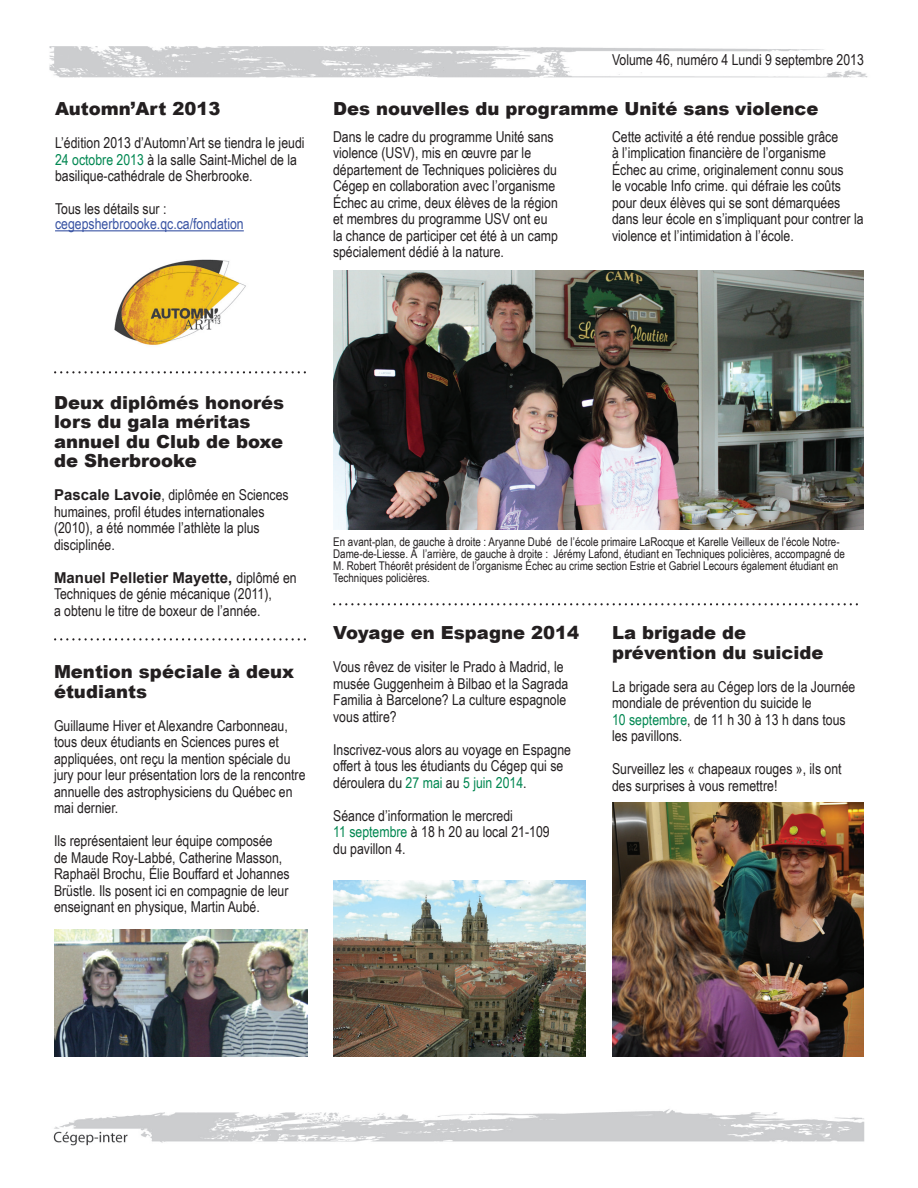
<style>
.page{position:relative;width:918px;height:1188px;background:#fff}
.page>*{position:absolute;margin:0;border:0;box-sizing:border-box;transform-origin:0 0}
.t1{font:900 18px/19.5px "Arial";color:#231f20}
.t2{font:15px/16.5px "Arial Narrow";color:#231f20}
.t3{font:700 15px "Arial";color:#231f20}
.t4{font:15px "Arial Narrow";color:#3853a3}
.t5{font:12px/12px "Arial Narrow";color:#231f20}
.s1{color:#008751}
.s2{font-family:"Arial";font-weight:700}
.s3{font-family:"Arial Narrow";font-weight:400}
</style>
<div class="page">
<img style="left:49px;top:46px;width:819px;height:1100px">
<svg style="left:55px;top:371px;width:250px;height:2px"></svg>
<svg style="left:55px;top:638px;width:250px;height:3px"></svg>
<svg style="left:334px;top:603px;width:529px;height:2px"></svg>
<img style="left:333px;top:880px;width:252px;height:177px">
<img style="left:55px;top:929px;width:252px;height:128px">
<img style="left:333px;top:270px;width:531px;height:260px">
<img style="left:612px;top:803px;width:252px;height:254px">
<hr style="left:55px;top:230px;width:189px;height:1px;background:#3853a3">
<img style="left:98px;top:246px;width:165px;height:107px">
<p class="t1" style="left:55px;top:99px;width:167px">Automn’Art 2013</p>
<p class="t2" style="left:55px;top:134px;width:251px">L’édition 2013 d’Automn’Art se tiendra le jeudi<br><span class="s1">24 octobre 2013</span> à la salle Saint-Michel de la basilique-cathédrale de Sherbrooke.</p>
<p class="t2" style="left:55px;top:200px;width:113px">Tous les détails sur :</p>
<p class="t4" style="left:55px;top:213px;width:190px">cegepsherbroooke.qc.ca/fondation</p>
<p class="t2" style="left:612px;top:51px;width:253px">Volume 46, numéro 4 Lundi 9 septembre 2013</p>
<p class="t1" style="left:333px;top:99px;width:487px">Des nouvelles du programme Unité sans violence</p>
<p class="t2" style="left:612px;top:128px;width:253px">Cette activité a été rendue possible grâce<br>à l’implication financière de l’organisme Échec au crime, originalement connu sous<br>le vocable Info crime. qui défraie les coûts pour deux élèves qui se sont démarquées dans leur école en s’impliquant pour contrer la violence et l’intimidation à l’école.</p>
<p class="t2" style="left:333px;top:128px;width:226px">Dans le cadre du programme Unité sans violence (USV), mis en œuvre par le département de Techniques policières du Cégep en collaboration avec l’organisme Échec au crime, deux élèves de la région et membres du programme USV ont eu la chance de participer cet été à un camp spécialement dédié à la nature.</p>
<p class="t1" style="left:54px;top:392px;width:232px">Deux diplômés honorés lors du gala méritas annuel du Club de boxe de Sherbrooke</p>
<p class="t2" style="left:54px;top:486px;width:236px"><span class="s2">Pascale Lavoie</span>, diplômée en Sciences humaines, profil études internationales (2010), a été nommée l’athlète la plus disciplinée.</p>
<p class="t3" style="left:54px;top:567px;width:244px">Manuel Pelletier Mayette, <span class="s3">diplômé en</span></p>
<p class="t2" style="left:54px;top:585px;width:219px">Techniques de génie mécanique (2011), a obtenu le titre de boxeur de l’année.</p>
<p class="t1" style="left:54px;top:662px;width:242px">Mention spéciale à deux étudiants</p>
<p class="t2" style="left:54px;top:717px;width:253px">Guillaume Hiver et Alexandre Carbonneau, tous deux étudiants en Sciences pures et appliquées, ont reçu la mention spéciale du jury pour leur présentation lors de la rencontre annuelle des astrophysiciens du Québec en mai dernier.</p>
<p class="t2" style="left:54px;top:832px;width:237px">Ils représentaient leur équipe composée de Maude Roy-Labbé, Catherine Masson, Raphaël Brochu, Élie Bouffard et Johannes Brüstle. Ils posent ici en compagnie de leur enseignant en physique, Martin Aubé.</p>
<p class="t5" style="left:333px;top:536px;width:513px">En avant-plan, de gauche à droite : Aryanne Dubé de l’école primaire LaRocque et Karelle Veilleux de l’école Notre-Dame-de-Liesse. À l’arrière, de gauche à droite : Jérémy Lafond, étudiant en Techniques policières, accompagné de M. Robert Théorêt président de l’organisme Échec au crime section Estrie et Gabriel Lecours également étudiant en Techniques policières.</p>
<p class="t1" style="left:333px;top:623px;width:248px">Voyage en Espagne 2014</p>
<p class="t2" style="left:333px;top:658px;width:237px">Vous rêvez de visiter le Prado à Madrid, le musée Guggenheim à Bilbao et la Sagrada Familia à Barcelone? La culture espagnole vous attire?</p>
<p class="t2" style="left:333px;top:741px;width:239px">Inscrivez-vous alors au voyage en Espagne offert à tous les étudiants du Cégep qui se déroulera du <span class="s1">27 mai</span> au <span class="s1">5 juin 2014</span>.</p>
<p class="t2" style="left:333px;top:807px;width:218px">Séance d’information le mercredi<br><span class="s1">11 septembre</span> à 18 h 20 au local 21-109 du pavillon 4.</p>
<p class="t1" style="left:612px;top:623px;width:213px">La brigade de prévention du suicide</p>
<p class="t2" style="left:612px;top:678px;width:245px">La brigade sera au Cégep lors de la Journée mondiale de prévention du suicide le<br><span class="s1">10 septembre</span>, de 11 h 30 à 13 h dans tous les pavillons.</p>
<p class="t2" style="left:612px;top:760px;width:231px">Surveillez les « chapeaux rouges », ils ont des surprises à vous remettre!</p>
</div>
